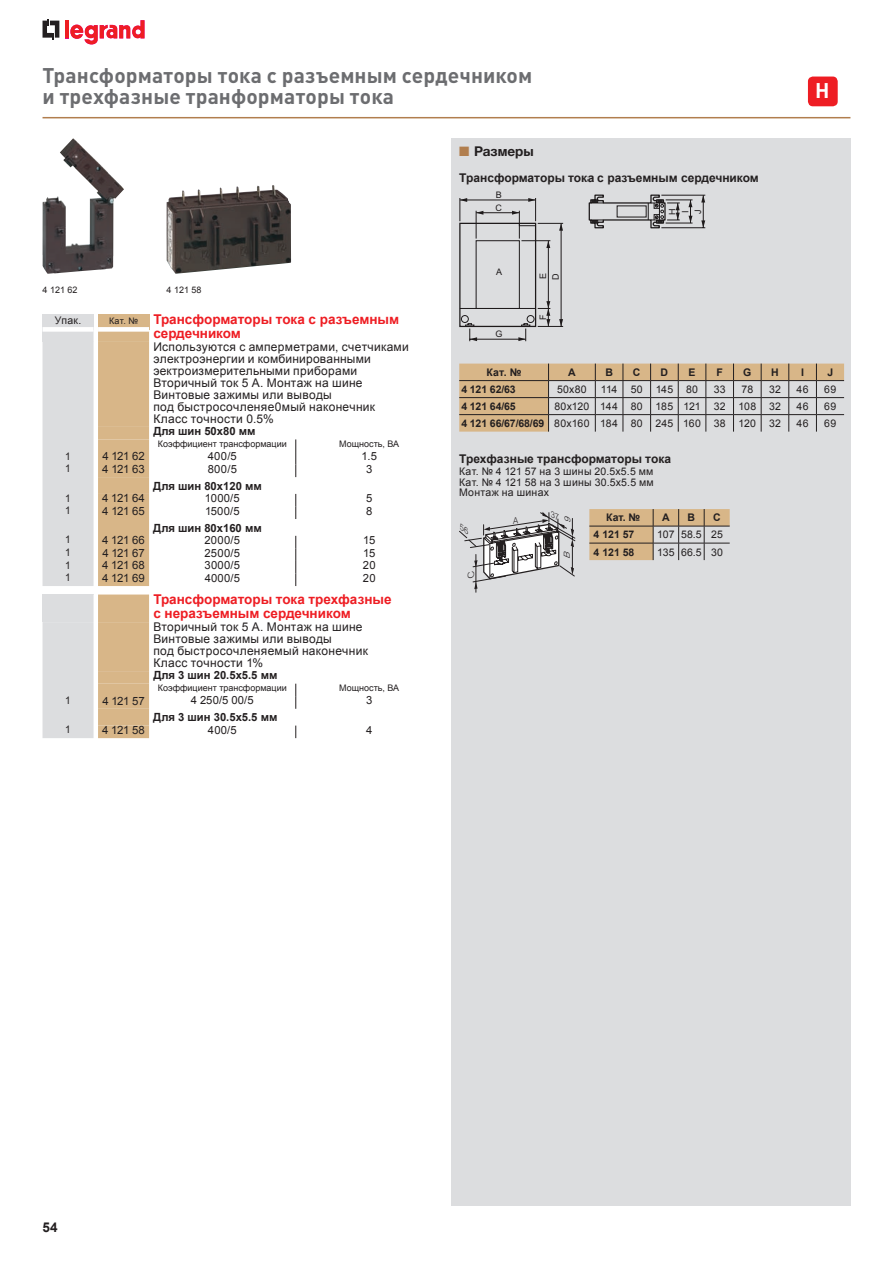
<style>
.page{position:relative;width:893px;height:1263px;background:#fff}
.page>*{position:absolute;margin:0;border:0;box-sizing:border-box;transform-origin:0 0}
.t1{font:700 21px/21px "DIN Pro";letter-spacing:.005em;color:#6c6d70}
.t2{font:700 21px "DIN Pro";color:#fff}
.t3{font:700 13.5px/13.5px "Arial";color:#ee1d23}
.t4{font:700 13.5px "Helvetica Neue LTW1 G";letter-spacing:-.005em;color:#231f20}
.t5{font:700 13.5px "Arial";color:#231f20}
.t6{font:12px/12px "Arial";letter-spacing:.025em;color:#231f20}
.t7{font:700 12px "Arial";color:#231f20}
.t8{font:11.4px "Arial";letter-spacing:-.03em;color:#231f20}
.t9{font:11.25px "Arial";letter-spacing:.025em;color:#231f20}
.t10{font:700 11.25px "Arial";color:#231f20}
.t11{font:10.5px/10.5px "Arial";letter-spacing:.025em;color:#231f20;text-align:justify}
.t12{font:700 10.5px "Arial";color:#231f20}
.t13{font:10.5px "Arial";letter-spacing:.025em;color:#231f20;scale:.95 1}
.t14{font:9px/12.8px "Arial";color:#231f20}
.t15{font:italic 300 8.85px "Arial";color:#231f20;scale:1.18 1}
.t16{font:italic 300 8.25px "Arial";color:#231f20;scale:1.18 1}
.s1{color:#b17e4e}
.s2{font-weight:400;font-size:9px;color:#231f20}
.s3{font-weight:700}
</style>
<div class="page">
<svg style="left:43px;top:19px;width:16px;height:20px"></svg>
<hr style="left:65px;top:20px;width:4px;height:18px;background:#ee1d23">
<svg style="left:70px;top:20px;width:75px;height:25px"></svg>
<div style="left:451px;top:138px;width:399px;height:1067px;background:#dcdddf"></div>
<svg style="left:43px;top:332px;width:106px;height:254px;background:#dbccb7"></svg>
<svg style="left:296px;top:536px;width:1px;height:50px"></svg>
<svg style="left:296px;top:439px;width:1px;height:38px"></svg>
<svg style="left:296px;top:494px;width:1px;height:25px"></svg>
<div style="left:43px;top:314px;width:51px;height:15px;background:#dcdddf"></div>
<div style="left:43px;top:327px;width:51px;height:5px;background:#fff"></div>
<div style="left:98px;top:314px;width:51px;height:15px;background:#d8b688"></div>
<div style="left:98px;top:327px;width:51px;height:5px;background:#fff"></div>
<svg style="left:43px;top:594px;width:106px;height:144px;background:#dbccb7"></svg>
<svg style="left:296px;top:684px;width:1px;height:25px"></svg>
<svg style="left:296px;top:725px;width:1px;height:13px"></svg>
<svg style="left:459px;top:198px;width:104px;height:143px"></svg>
<svg style="left:459px;top:363px;width:385px;height:69px"></svg>
<hr style="left:661px;top:227px;width:44px;height:1px;background:#231f20">
<hr style="left:703px;top:195px;width:1px;height:33px;background:#231f20">
<svg style="left:701px;top:196px;width:4px;height:6px"></svg>
<svg style="left:701px;top:220px;width:4px;height:8px"></svg>
<hr style="left:661px;top:195px;width:44px;height:1px;background:#231f20">
<svg style="left:589px;top:194px;width:103px;height:34px"></svg>
<svg style="left:589px;top:509px;width:141px;height:51px"></svg>
<img style="left:43px;top:138px;width:81px;height:136px">
<img style="left:167px;top:185px;width:124px;height:89px">
<hr style="left:43px;top:117px;width:807px;height:1px;background:#b17e4e">
<div style="left:808px;top:77px;width:30px;height:29px;background:#ee1d23;border-radius:5px"></div>
<svg style="left:459px;top:512px;width:116px;height:80px"></svg>
<h1 class="t1" style="left:43px;top:64px;width:491px">Трансформаторы тока с разъемным сердечником и трехфазные транформаторы тока</h1>
<p class="t4" style="left:459px;top:143px;width:76px"><span class="s1">■</span> Размеры</p>
<p class="t7" style="left:459px;top:169px;width:301px">Трансформаторы тока с разъемным сердечником</p>
<p class="t14" style="left:496px;top:201px;width:8px">C</p>
<p class="t14" style="left:625px;top:171px;width:9px">G</p>
<p class="t14" style="left:496px;top:188px;width:8px">B</p>
<p class="t14" style="left:666px;top:215px;width:8px;rotate:-90deg">H<br>I<br>J</p>
<p class="t14" style="left:43px;top:284px;width:37px">4 121 62</p>
<p class="t14" style="left:167px;top:284px;width:37px">4 121 58</p>
<p class="t14" style="left:496px;top:266px;width:8px">A</p>
<p class="t14" style="left:537px;top:280px;width:8px;rotate:-90deg">E<br>D</p>
<h1 class="t2" style="left:815px;top:76px;width:16px">Н</h1>
<p class="t11" style="left:55px;top:315px;width:28px">Упак.</p>
<p class="t3" style="left:153px;top:313px;width:247px;text-indent:-44px"><span class="s2">Кат. №</span> Трансформаторы тока с разъемным сердечником</p>
<p class="t6" style="left:153px;top:341px;width:257px">Используются с амперметрами, счетчиками электроэнергии и комбинированными эектроизмерительными приборами<br>Вторичный ток 5 A. Монтаж на шине<br>Винтовые зажимы или выводы<br>под быстросочленяе0мый наконечник<br>Класс точности 0.5%</p>
<p class="t10" style="left:153px;top:424px;width:104px">Для шин 50x80 мм</p>
<p class="t14" style="left:158px;top:437px;width:130px">Коэффициент трансформации</p>
<p class="t14" style="left:339px;top:437px;width:62px">Мощность, ВА</p>
<p class="t13" style="left:65px;top:449px;width:7px">1</p>
<p class="t8" style="left:102px;top:449px;width:44px">4 121 62</p>
<p class="t9" style="left:208px;top:449px;width:31px">400/5</p>
<p class="t9" style="left:361px;top:449px;width:17px">1.5</p>
<p class="t13" style="left:65px;top:462px;width:7px">1</p>
<p class="t8" style="left:102px;top:461px;width:44px">4 121 63</p>
<p class="t9" style="left:208px;top:461px;width:31px">800/5</p>
<p class="t9" style="left:366px;top:461px;width:8px">3</p>
<p class="t10" style="left:153px;top:478px;width:110px">Для шин 80x120 мм</p>
<p class="t13" style="left:65px;top:491px;width:7px">1</p>
<p class="t8" style="left:102px;top:491px;width:44px">4 121 64</p>
<p class="t9" style="left:205px;top:491px;width:36px">1000/5</p>
<p class="t9" style="left:366px;top:491px;width:8px">5</p>
<p class="t13" style="left:65px;top:503px;width:7px">1</p>
<p class="t8" style="left:102px;top:503px;width:44px">4 121 65</p>
<p class="t9" style="left:205px;top:503px;width:36px">1500/5</p>
<p class="t9" style="left:366px;top:503px;width:8px">8</p>
<p class="t10" style="left:153px;top:520px;width:110px">Для шин 80x160 мм</p>
<p class="t13" style="left:65px;top:533px;width:7px">1</p>
<p class="t8" style="left:102px;top:533px;width:44px">4 121 66</p>
<p class="t9" style="left:204px;top:533px;width:37px">2000/5</p>
<p class="t9" style="left:363px;top:533px;width:14px">15</p>
<p class="t13" style="left:65px;top:545px;width:7px">1</p>
<p class="t8" style="left:102px;top:545px;width:44px">4 121 67</p>
<p class="t9" style="left:205px;top:545px;width:37px">2500/5</p>
<p class="t9" style="left:363px;top:545px;width:14px">15</p>
<p class="t13" style="left:65px;top:558px;width:7px">1</p>
<p class="t8" style="left:102px;top:558px;width:44px">4 121 68</p>
<p class="t9" style="left:205px;top:558px;width:37px">3000/5</p>
<p class="t9" style="left:363px;top:558px;width:14px">20</p>
<p class="t13" style="left:65px;top:570px;width:7px">1</p>
<p class="t8" style="left:102px;top:570px;width:44px">4 121 69</p>
<p class="t9" style="left:205px;top:570px;width:37px">4000/5</p>
<p class="t9" style="left:363px;top:570px;width:14px">20</p>
<p class="t3" style="left:153px;top:593px;width:240px">Трансформаторы тока трехфазные с неразъемным сердечником</p>
<p class="t6" style="left:153px;top:621px;width:216px">Вторичный ток 5 A. Монтаж на шине<br>Винтовые зажимы или выводы<br>под быстросочленяемый наконечник<br>Класс точности 1%</p>
<p class="t10" style="left:153px;top:668px;width:125px">Для 3 шин 20.5x5.5 мм</p>
<p class="t14" style="left:158px;top:682px;width:130px">Коэффициент трансформации</p>
<p class="t14" style="left:339px;top:682px;width:62px">Мощность, ВА</p>
<p class="t13" style="left:65px;top:693px;width:7px">1</p>
<p class="t8" style="left:102px;top:693px;width:44px">4 121 57</p>
<p class="t9" style="left:191px;top:693px;width:64px">4 250/5 00/5</p>
<p class="t9" style="left:366px;top:693px;width:8px">3</p>
<p class="t10" style="left:153px;top:710px;width:125px">Для 3 шин 30.5x5.5 мм</p>
<p class="t13" style="left:65px;top:723px;width:7px">1</p>
<p class="t8" style="left:102px;top:722px;width:44px">4 121 58</p>
<p class="t9" style="left:208px;top:722px;width:30px">400/5</p>
<p class="t9" style="left:366px;top:722px;width:8px">4</p>
<p class="t14" style="left:495px;top:328px;width:9px">G</p>
<p class="t14" style="left:537px;top:320px;width:7px;rotate:-90deg">F</p>
<p class="t14" style="left:562px;top:370px;width:6px;rotate:-90deg">J</p>
<p class="t12" style="left:486px;top:365px;width:37px">Кат. №</p>
<p class="t12" style="left:568px;top:365px;width:9px">A</p>
<p class="t12" style="left:605px;top:365px;width:9px">B</p>
<p class="t12" style="left:633px;top:365px;width:9px">C</p>
<p class="t12" style="left:661px;top:365px;width:9px">D</p>
<p class="t12" style="left:689px;top:365px;width:9px">E</p>
<p class="t12" style="left:716px;top:365px;width:8px">F</p>
<p class="t12" style="left:743px;top:365px;width:10px">G</p>
<p class="t12" style="left:771px;top:365px;width:9px">H</p>
<p class="t12" style="left:801px;top:365px;width:4px">I</p>
<p class="t12" style="left:827px;top:365px;width:7px">J</p>
<p class="t12" style="left:461px;top:382px;width:56px">4 121 62/63</p>
<p class="t11" style="left:557px;top:384px;width:31px">50x80</p>
<p class="t11" style="left:601px;top:384px;width:18px">114</p>
<p class="t11" style="left:631px;top:384px;width:69px">50 145 80</p>
<p class="t11" style="left:714px;top:384px;width:13px">33</p>
<p class="t11" style="left:741px;top:384px;width:13px">78</p>
<p class="t11" style="left:769px;top:384px;width:13px">32</p>
<p class="t11" style="left:797px;top:384px;width:13px">46</p>
<p class="t11" style="left:824px;top:384px;width:13px">69</p>
<p class="t12" style="left:461px;top:399px;width:56px">4 121 64/65</p>
<p class="t11" style="left:554px;top:401px;width:148px">80x120 144 80 185 121</p>
<p class="t11" style="left:714px;top:401px;width:69px">32 108 32</p>
<p class="t11" style="left:797px;top:401px;width:13px">46</p>
<p class="t11" style="left:824px;top:401px;width:13px">69</p>
<p class="t11" style="left:461px;top:418px;width:321px"><span class="s3">4 121 66/67/68/69</span> 80x160 184 80 245 160 38 120 32</p>
<p class="t11" style="left:797px;top:418px;width:13px">46</p>
<p class="t11" style="left:824px;top:418px;width:13px">69</p>
<p class="t7" style="left:459px;top:450px;width:213px">Трехфазные трансформаторы тока</p>
<p class="t11" style="left:459px;top:466px;width:196px">Кат. № 4 121 57 на 3 шины 20.5x5.5 мм Кат. № 4 121 58 на 3 шины 30.5x5.5 мм Монтаж на шинах</p>
<p class="t12" style="left:606px;top:511px;width:36px">Кат. №</p>
<p class="t12" style="left:662px;top:511px;width:9px">A</p>
<p class="t12" style="left:688px;top:511px;width:9px">B</p>
<p class="t12" style="left:713px;top:511px;width:9px">C</p>
<p class="t12" style="left:594px;top:528px;width:42px">4 121 57</p>
<p class="t11" style="left:657px;top:530px;width:67px">107 58.5 25</p>
<p class="t12" style="left:594px;top:545px;width:42px">4 121 58</p>
<p class="t11" style="left:657px;top:547px;width:67px">135 66.5 30</p>
<p class="t15" style="left:466px;top:578px;width:10px;rotate:-90deg">C</p>
<p class="t16" style="left:563px;top:523px;width:9px;rotate:-90deg">9</p>
<p class="t16" style="left:562px;top:559px;width:10px;rotate:-90deg">B</p>
<p class="t5" style="left:43px;top:1219px;width:17px">54</p>
</div>
